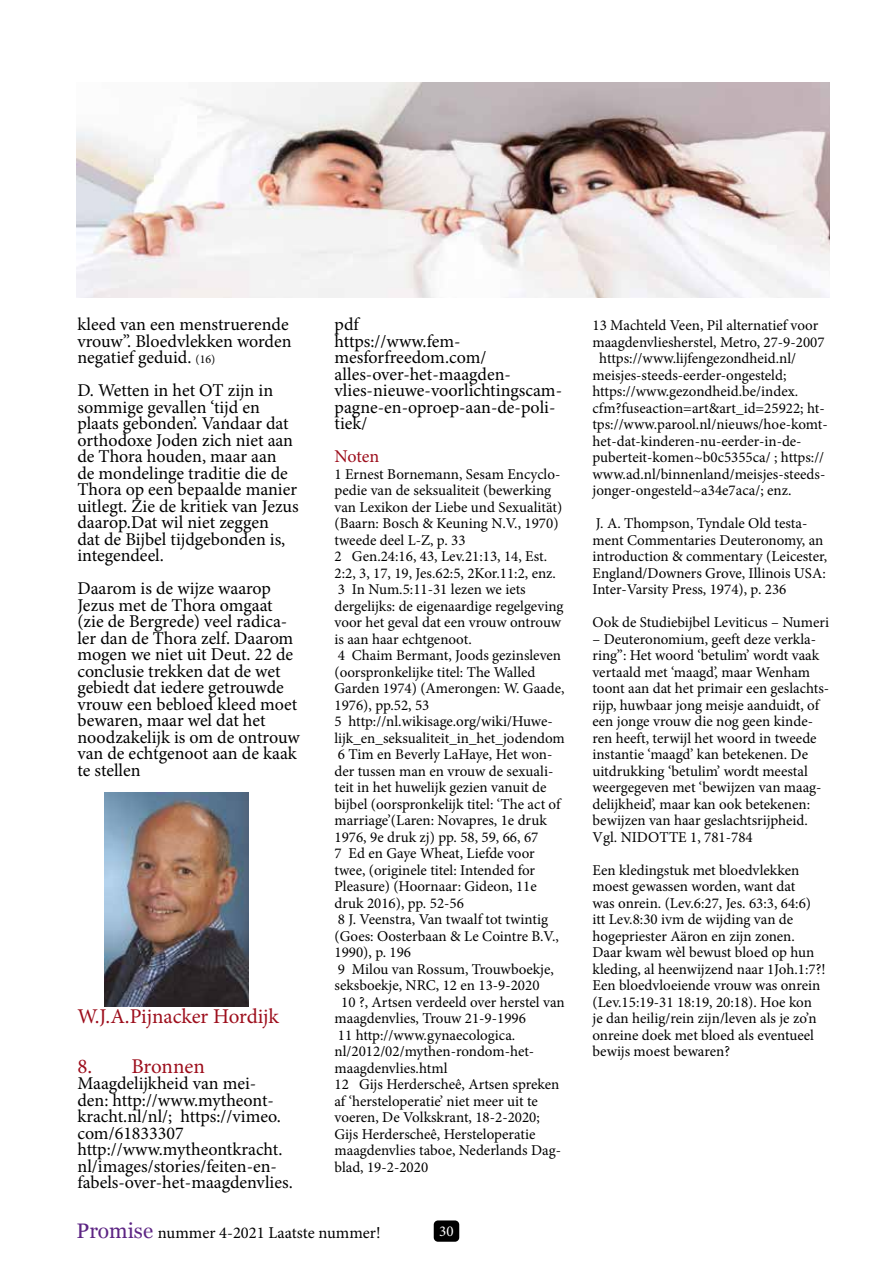
<style>
.page{position:relative;width:893px;height:1263px;background:#fff}
.page>*{position:absolute;margin:0;border:0;box-sizing:border-box;transform-origin:0 0}
.t1{font:21px "Minion Pro";letter-spacing:-.005em;color:#9d0e1c}
.t2{font:18px/16.5px "Minion Pro";color:#000}
.t3{font:18px "Minion Pro";letter-spacing:-.01em;color:#9d0e1c}
.t4{font:16.5px "Minion Pro";color:#000}
.t5{font:15px/16.5px "Minion Pro";color:#000}
.t6{font:15px "Minion Pro";color:#fff}
.s1{font-size:12px}
.s2{font-family:"Georgia";font-size:21px;color:#5c2483}
</style>
<div class="page">
<div style="left:434px;top:1220px;width:25px;height:22px;background:#000;border-radius:4px"></div>
<img style="left:77px;top:82px;width:752px;height:215px">
<img style="left:104px;top:792px;width:144px;height:214px">
<p class="t2" style="left:77px;top:316px;width:216px">kleed van een menstruerende vrouw”. Bloedvlekken worden negatief geduid. <span class="s1">(16)</span></p>
<p class="t2" style="left:77px;top:382px;width:223px">D. Wetten in het OT zijn in sommige gevallen ‘tijd en plaats gebonden’. Vandaar dat orthodoxe Joden zich niet aan de Thora houden, maar aan<br>de mondelinge traditie die de<br>Thora op een bepaalde manier uitlegt. Zie de kritiek van Jezus daarop.Dat wil niet zeggen<br>dat de Bijbel tijdgebonden is, integendeel.</p>
<p class="t2" style="left:77px;top:580px;width:224px">Daarom is de wijze waarop<br>Jezus met de Thora omgaat (zie de Bergrede) veel radica&shy;ler dan de Thora zelf. Daarom mogen we niet uit Deut. 22 de conclusie trekken dat de wet gebiedt dat iedere getrouwde vrouw een bebloed kleed moet bewaren, maar wel dat het noodzakelijk is om de ontrouw van de echtgenoot aan de kaak te stellen</p>
<h1 class="t1" style="left:77px;top:1002px;width:203px">W.J.A.Pijnacker Hordijk</h1>
<h1 class="t1" style="left:77px;top:1052px;width:129px">8. Bronnen</h1>
<p class="t2" style="left:77px;top:1075px;width:217px">Maagdelijkheid van mei-<br>den: http://www.mytheont&shy;kracht.nl/nl/; https://vimeo. com/61833307 http://www.mytheontkracht. nl/images/stories/feiten-en&shy;fabels-over-het-maagdenvlies.</p>
<p class="t2" style="left:334px;top:316px;width:229px">pdf<br>https://www.fem&shy;mesforfreedom.com/ alles-over-het-maagden&shy;vlies-nieuwe-voorlichtingscam&shy;pagne-en-oproep-aan-de-poli&shy;tiek/</p>
<p class="t3" style="left:334px;top:444px;width:46px">Noten</p>
<p class="t5" style="left:334px;top:466px;width:227px">1 Ernest Bornemann, Sesam Encyclo-</p>
<p class="t5" style="left:334px;top:482px;width:218px">pedie van de seksualiteit (bewerking</p>
<p class="t5" style="left:334px;top:499px;width:229px">van Lexikon der Liebe und Sexualität)</p>
<p class="t5" style="left:334px;top:515px;width:225px">(Baarn: Bosch &amp; Keuning N.V., 1970)</p>
<p class="t5" style="left:334px;top:532px;width:133px">tweede deel L-Z, p. 33</p>
<p class="t5" style="left:334px;top:548px;width:214px">2 Gen.24:16, 43, Lev.21:13, 14, Est.</p>
<p class="t5" style="left:334px;top:565px;width:223px">2:2, 3, 17, 19, Jes.62:5, 2Kor.11:2, enz.</p>
<p class="t5" style="left:338px;top:581px;width:189px">3 In Num.5:11-31 lezen we iets</p>
<p class="t5" style="left:334px;top:598px;width:231px">dergelijks: de eigenaardige regelgeving</p>
<p class="t5" style="left:334px;top:614px;width:228px">voor het geval dat een vrouw ontrouw</p>
<p class="t5" style="left:334px;top:631px;width:139px">is aan haar echtgenoot.</p>
<p class="t5" style="left:338px;top:647px;width:225px">4 Chaim Bermant, Joods gezinsleven</p>
<p class="t5" style="left:334px;top:664px;width:202px">(oorspronkelijke titel: The Walled</p>
<p class="t5" style="left:334px;top:680px;width:231px">Garden 1974) (Amerongen: W. Gaade,</p>
<p class="t5" style="left:334px;top:697px;width:96px">1976), pp.52, 53</p>
<p class="t5" style="left:334px;top:713px;width:220px">5 http://nl.wikisage.org/wiki/Huwe-</p>
<p class="t5" style="left:334px;top:730px;width:232px">lijk_en_seksualiteit_in_het_jodendom</p>
<p class="t5" style="left:338px;top:746px;width:216px">6 Tim en Beverly LaHaye, Het won-</p>
<p class="t5" style="left:334px;top:763px;width:220px">der tussen man en vrouw de sexuali-</p>
<p class="t5" style="left:334px;top:779px;width:214px">teit in het huwelijk gezien vanuit de</p>
<p class="t5" style="left:334px;top:796px;width:228px">bijbel (oorspronkelijk titel: ‘The act of</p>
<p class="t5" style="left:334px;top:812px;width:214px">marriage’(Laren: Novapres, 1e druk</p>
<p class="t5" style="left:334px;top:829px;width:205px">1976, 9e druk zj) pp. 58, 59, 66, 67</p>
<p class="t5" style="left:334px;top:845px;width:202px">7 Ed en Gaye Wheat, Liefde voor</p>
<p class="t5" style="left:334px;top:862px;width:202px">twee, (originele titel: Intended for</p>
<p class="t5" style="left:334px;top:878px;width:204px">Pleasure) (Hoornaar: Gideon, 11e</p>
<p class="t5" style="left:334px;top:895px;width:131px">druk 2016), pp. 52-56</p>
<p class="t5" style="left:338px;top:911px;width:212px">8 J. Veenstra, Van twaalf tot twintig</p>
<p class="t5" style="left:334px;top:928px;width:226px">(Goes: Oosterbaan &amp; Le Cointre B.V.,</p>
<p class="t5" style="left:334px;top:944px;width:78px">1990), p. 196</p>
<p class="t5" style="left:338px;top:961px;width:217px">9 Milou van Rossum, Trouwboekje,</p>
<p class="t5" style="left:334px;top:977px;width:207px">seksboekje, NRC, 12 en 13-9-2020</p>
<p class="t5" style="left:341px;top:994px;width:225px">10 ?, Artsen verdeeld over herstel van</p>
<p class="t5" style="left:334px;top:1010px;width:193px">maagdenvlies, Trouw 21-9-1996</p>
<p class="t5" style="left:338px;top:1027px;width:179px">11 http://www.gynaecologica.</p>
<p class="t5" style="left:334px;top:1043px;width:201px">nl/2012/02/mythen-rondom-het-</p>
<p class="t5" style="left:334px;top:1060px;width:115px">maagdenvlies.html</p>
<p class="t5" style="left:334px;top:1076px;width:226px">12 Gijs Herderscheê, Artsen spreken</p>
<p class="t5" style="left:334px;top:1093px;width:205px">af ‘hersteloperatie’ niet meer uit te</p>
<p class="t5" style="left:334px;top:1109px;width:207px">voeren, De Volkskrant, 18-2-2020;</p>
<p class="t5" style="left:334px;top:1126px;width:202px">Gijs Herderscheê, Hersteloperatie</p>
<p class="t5" style="left:334px;top:1142px;width:228px">maagdenvlies taboe, Nederlands Dag-</p>
<p class="t5" style="left:334px;top:1159px;width:95px">blad, 19-2-2020</p>
<p class="t4" style="left:77px;top:1221px;width:306px"><span class="s2">Promise</span> nummer 4-2021 Laatste nummer!</p>
<p class="t6" style="left:439px;top:1221px;width:16px">30</p>
<p class="t5" style="left:592px;top:317px;width:227px">13 Machteld Veen, Pil alternatief voor</p>
<p class="t5" style="left:592px;top:334px;width:234px">maagdenvliesherstel, Metro, 27-9-2007</p>
<p class="t5" style="left:599px;top:350px;width:198px">https://www.lijfengezondheid.nl/</p>
<p class="t5" style="left:592px;top:367px;width:195px">meisjes-steeds-eerder-ongesteld;</p>
<p class="t5" style="left:592px;top:383px;width:207px">https://www.gezondheid.be/index.</p>
<p class="t5" style="left:592px;top:400px;width:234px">cfm?fuseaction=art&amp;art_id=25922; ht-</p>
<p class="t5" style="left:592px;top:416px;width:237px">tps://www.parool.nl/nieuws/hoe-komt-</p>
<p class="t5" style="left:592px;top:433px;width:211px">het-dat-kinderen-nu-eerder-in-de-</p>
<p class="t5" style="left:592px;top:449px;width:233px">puberteit-komen~b0c5355ca/ ; https://</p>
<p class="t5" style="left:592px;top:466px;width:234px">www.ad.nl/binnenland/meisjes-steeds-</p>
<p class="t5" style="left:592px;top:482px;width:200px">jonger-ongesteld~a34e7aca/; enz.</p>
<p class="t5" style="left:592px;top:515px;width:236px">J. A. Thompson, Tyndale Old testa&shy;ment Commentaries Deuteronomy, an introduction &amp; commentary (Leicester, England/Downers Grove, Illinois USA:<br>Inter-Varsity Press, 1974), p. 236</p>
<p class="t5" style="left:592px;top:614px;width:238px">Ook de Studiebijbel Leviticus – Numeri</p>
<p class="t5" style="left:592px;top:631px;width:238px">– Deuteronomium, geeft deze verkla&shy;ring”: Het woord ‘betulim’ wordt vaak vertaald met ‘maagd’, maar Wenham toont aan dat het primair een geslachts&shy;rijp, huwbaar jong meisje aanduidt, of een jonge vrouw die nog geen kinde&shy;ren heeft, terwijl het woord in tweede instantie ‘maagd’ kan betekenen. De uitdrukking ‘betulim’ wordt meestal weergegeven met ‘bewijzen van maag&shy;delijkheid’, maar kan ook betekenen: bewijzen van haar geslachtsrijpheid.<br>Vgl. NIDOTTE 1, 781-784</p>
<p class="t5" style="left:592px;top:862px;width:234px">Een kledingstuk met bloedvlekken moest gewassen worden, want dat<br>was onrein. (Lev.6:27, Jes. 63:3, 64:6) itt Lev.8:30 ivm de wijding van de hogepriester Aäron en zijn zonen.<br>Daar kwam wèl bewust bloed op hun kleding, al heenwijzend naar 1Joh.1:7?!<br>Een bloedvloeiende vrouw was onrein (Lev.15:19-31 18:19, 20:18). Hoe kon je dan heilig/rein zijn/leven als je zo’n onreine doek met bloed als eventueel bewijs moest bewaren?</p>
</div>
